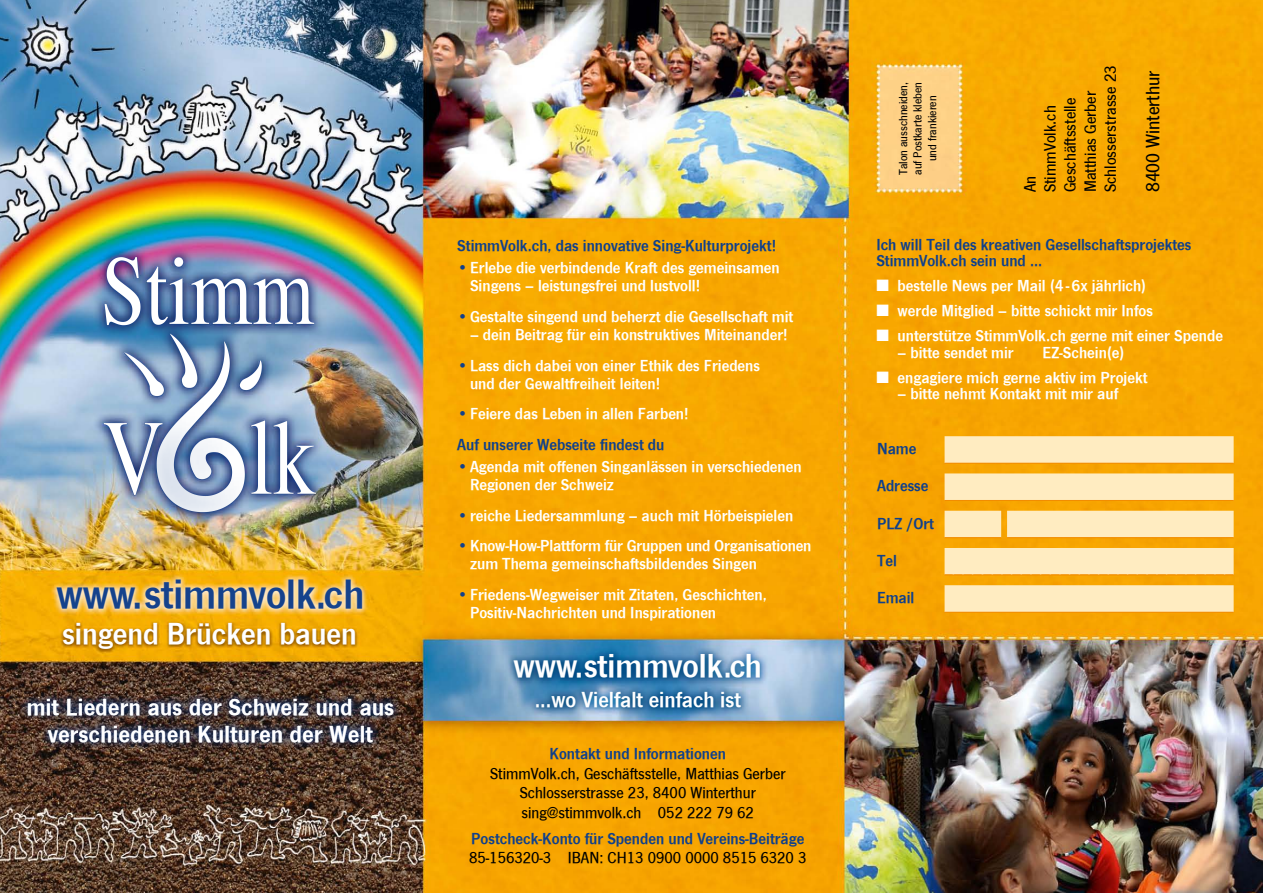
<style>
.page{position:relative;width:1263px;height:893px;background:#fff}
.page>*{position:absolute;margin:0;border:0;box-sizing:border-box;transform-origin:0 0}
.t1{font:42.45px "DMGD";color:#15428c}
.t2{font:34.35px "DMGD";color:#fff}
.t3{font:31.5px "DMGD";color:#fff}
.t4{font:24px/27px "DMGD";letter-spacing:.02em;color:#fff;text-align:center}
.t5{font:22.5px "DMGD";color:#fff}
.t6{font:19.5px "DMGM";color:#000}
.t7{font:16.8px/20.1px "DMGM";color:#000}
.t8{font:16.5px/18px "DMGD";color:#fff}
.t9{font:16.5px/16.5px "DMGD";color:#10408b}
.t10{font:16.5px/19.8px "DMGM";color:#000;text-align:center}
.t11{font:16.5px "DMGL";color:#f28d00}
.t12{font:12px/14.4px "DMGM";color:#000;text-align:center}
.s1{color:#10408b}
</style>
<div class="page">
<img style="left:0;top:0;width:1263px;height:893px">
<div style="left:944px;top:436px;width:289px;height:27px;background:#ffecc1"></div>
<div style="left:944px;top:473px;width:289px;height:27px;background:#ffecc1"></div>
<div style="left:944px;top:511px;width:57px;height:27px;background:#ffecc1"></div>
<div style="left:1007px;top:511px;width:226px;height:27px;background:#ffecc1"></div>
<div style="left:944px;top:548px;width:289px;height:27px;background:#ffecc1"></div>
<div style="left:944px;top:585px;width:289px;height:27px;background:#ffecc1"></div>
<hr style="left:944px;top:463px;width:289px;height:1px;background:#f28d00">
<hr style="left:944px;top:500px;width:289px;height:1px;background:#f28d00">
<hr style="left:944px;top:537px;width:57px;height:1px;background:#f28d00">
<hr style="left:1007px;top:537px;width:226px;height:1px;background:#f28d00">
<hr style="left:944px;top:575px;width:289px;height:1px;background:#f28d00">
<hr style="left:944px;top:612px;width:289px;height:1px;background:#f28d00">
<img style="left:99px;top:252px;width:220px;height:264px">
<div style="left:19px;top:689px;width:383px;height:61px;background:#10408b;opacity:.75"></div>
<h1 class="t1" style="left:56px;top:570px;width:309px">www.stimmvolk.ch</h1>
<h3 class="t3" style="left:62px;top:615px;width:296px">singend Brücken bauen</h3>
<h3 class="t4" style="left:27px;top:692px;width:369px">mit Liedern aus der Schweiz und aus verschiedenen Kulturen der Welt</h3>
<p class="t9" style="left:457px;top:237px;width:320px">StimmVolk.ch, das innovative Sing-Kulturprojekt!</p>
<p class="t8" style="left:470px;top:258px;width:311px;text-indent:-13px"><span class="s1">•</span> Erlebe die verbindende Kraft des gemeinsamen<br>Singens – leistungsfrei und lustvoll!</p>
<p class="t8" style="left:457px;top:307px;width:337px"><span class="s1">•</span> Gestalte singend und beherzt die Gesellschaft mit</p>
<p class="t8" style="left:470px;top:325px;width:319px">– dein Beitrag für ein konstruktives Miteinander!</p>
<p class="t8" style="left:470px;top:356px;width:291px;text-indent:-13px"><span class="s1">•</span> Lass dich dabei von einer Ethik des Friedens und der Gewaltfreiheit leiten!</p>
<p class="t8" style="left:457px;top:404px;width:233px"><span class="s1">•</span> Feiere das Leben in allen Farben!</p>
<p class="t9" style="left:457px;top:435px;width:209px">Auf unserer Webseite findest du</p>
<p class="t8" style="left:470px;top:457px;width:333px;text-indent:-13px"><span class="s1">•</span> Agenda mit offenen Singanlässen in verschiedenen<br>Regionen der Schweiz</p>
<p class="t8" style="left:457px;top:505px;width:337px"><span class="s1">•</span> reiche Liedersammlung – auch mit Hörbeispielen</p>
<p class="t8" style="left:470px;top:536px;width:343px;text-indent:-13px"><span class="s1">•</span> Know-How-Plattform für Gruppen und Organisationen zum Thema gemeinschaftsbildendes Singen</p>
<p class="t8" style="left:470px;top:585px;width:298px;text-indent:-13px"><span class="s1">•</span> Friedens-Wegweiser mit Zitaten, Geschichten,<br>Positiv-Nachrichten und Inspirationen</p>
<h2 class="t2" style="left:514px;top:646px;width:250px">www.stimmvolk.ch</h2>
<h3 class="t5" style="left:535px;top:686px;width:208px">...wo Vielfalt einfach ist</h3>
<p class="t9" style="left:549px;top:744px;width:178px">Kontakt und Informationen</p>
<p class="t10" style="left:490px;top:763px;width:297px">StimmVolk.ch, Geschäftsstelle, Matthias Gerber<br>Schlosserstrasse 23, 8400 Winterthur sing@stimmvolk.ch 052 222 79 62</p>
<p class="t9" style="left:471px;top:829px;width:335px">Postcheck-Konto für Spenden und Vereins-Beiträge</p>
<p class="t10" style="left:469px;top:848px;width:339px">85-156320-3 IBAN: CH13 0900 0000 8515 6320 3</p>
<p class="t12" style="left:896px;top:175px;width:95px;rotate:-90deg">Talon ausschneiden, auf Postkarte kleben und frankieren</p>
<p class="t7" style="left:1019px;top:192px;width:128px;rotate:-90deg">An<br>StimmVolk.ch<br>Geschäftsstelle<br>Matthias Gerber<br>Schlosserstrasse 23</p>
<p class="t6" style="left:1142px;top:192px;width:123px;rotate:-90deg">8400 Winterthur</p>
<p class="t9" style="left:876px;top:236px;width:317px">Ich will Teil des kreativen Gesellschaftsprojektes<br>StimmVolk.ch sein und ...</p>
<p class="t8" style="left:876px;top:276px;width:271px">■ bestelle News per Mail (4 -6x jährlich)</p>
<p class="t8" style="left:876px;top:301px;width:278px">■ werde Mitglied – bitte schickt mir Infos</p>
<p class="t8" style="left:876px;top:326px;width:348px">■ unterstütze StimmVolk.ch gerne mit einer Spende</p>
<p class="t8" style="left:898px;top:343px;width:118px">– bitte sendet mir</p>
<p class="t8" style="left:1043px;top:343px;width:84px">EZ-Schein(e)</p>
<p class="t8" style="left:876px;top:368px;width:273px">■ engagiere mich gerne aktiv im Projekt</p>
<p class="t8" style="left:898px;top:384px;width:222px">– bitte nehmt Kontakt mit mir auf</p>
<p class="t9" style="left:877px;top:440px;width:41px">Name</p>
<p class="t9" style="left:877px;top:477px;width:53px">Adresse</p>
<p class="t9" style="left:877px;top:514px;width:59px">PLZ /Ort</p>
<p class="t9" style="left:877px;top:552px;width:21px">Tel</p>
<p class="t9" style="left:877px;top:589px;width:39px">Email</p>
<p class="t11" style="left:944px;top:559px;width:291px">______________________________</p>
</div>
